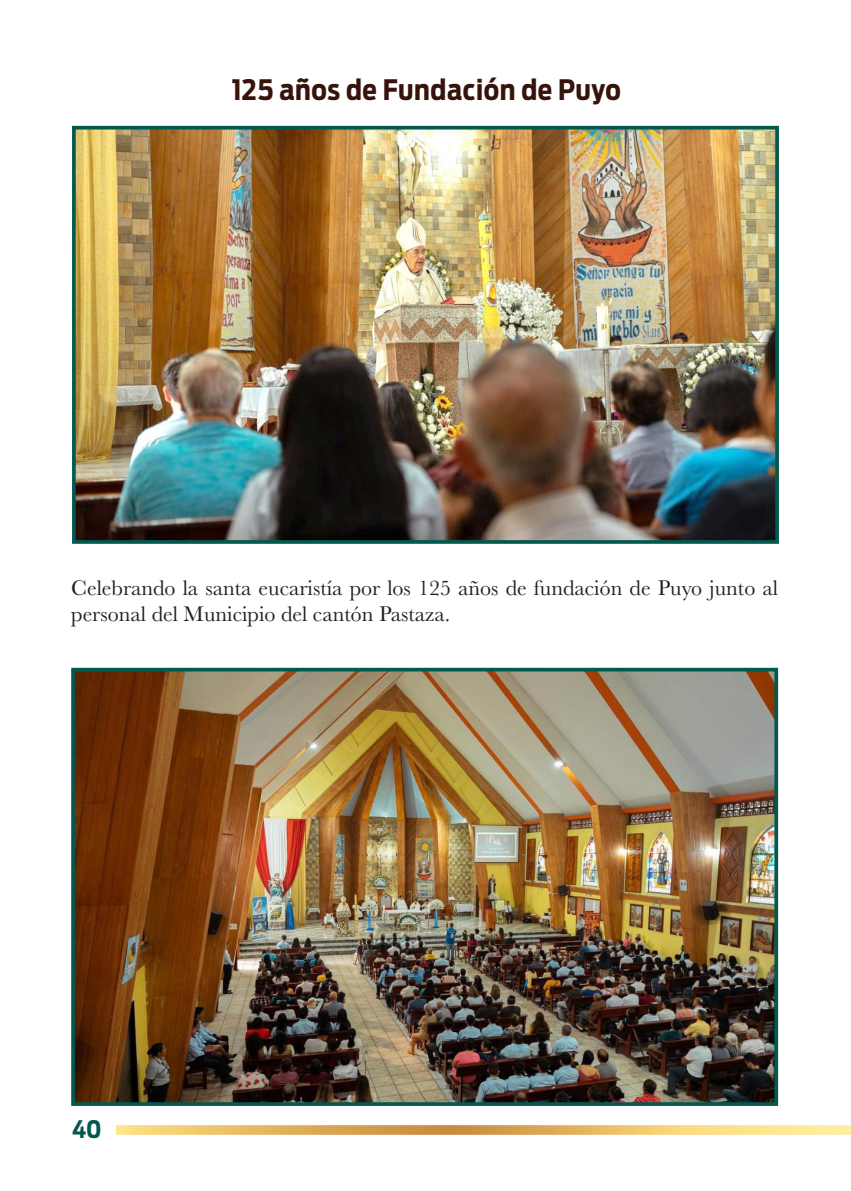
<style>
.page{position:relative;width:851px;height:1191px;background:#fff}
.page>*{position:absolute;margin:0;border:0;box-sizing:border-box;transform-origin:0 0}
.t1{font:700 28px "Antenna Cond";letter-spacing:.02em;color:#36130b}
.t2{font:700 24px "Antenna Cond";color:#03584e}
.t3{font:22px/26px "Baskerville";color:#231f20}
</style>
<div class="page">
<img style="left:116px;top:1125px;width:734px;height:9px">
<img style="left:77px;top:131px;width:696px;height:408px">
<div style="left:72px;top:126px;width:706px;height:418px;border:4px solid #04594f"></div>
<img style="left:76px;top:673px;width:697px;height:428px">
<div style="left:71px;top:668px;width:707px;height:438px;border:4px solid #04594f"></div>
<p class="t1" style="left:232px;top:73px;width:391px">125 años de Fundación de Puyo</p>
<p class="t3" style="left:71px;top:575px;width:708px">Celebrando la santa eucaristía por los 125 años de fundación de Puyo junto al personal del Municipio del cantón Pastaza.</p>
<p class="t2" style="left:72px;top:1115px;width:31px">40</p>
</div>
